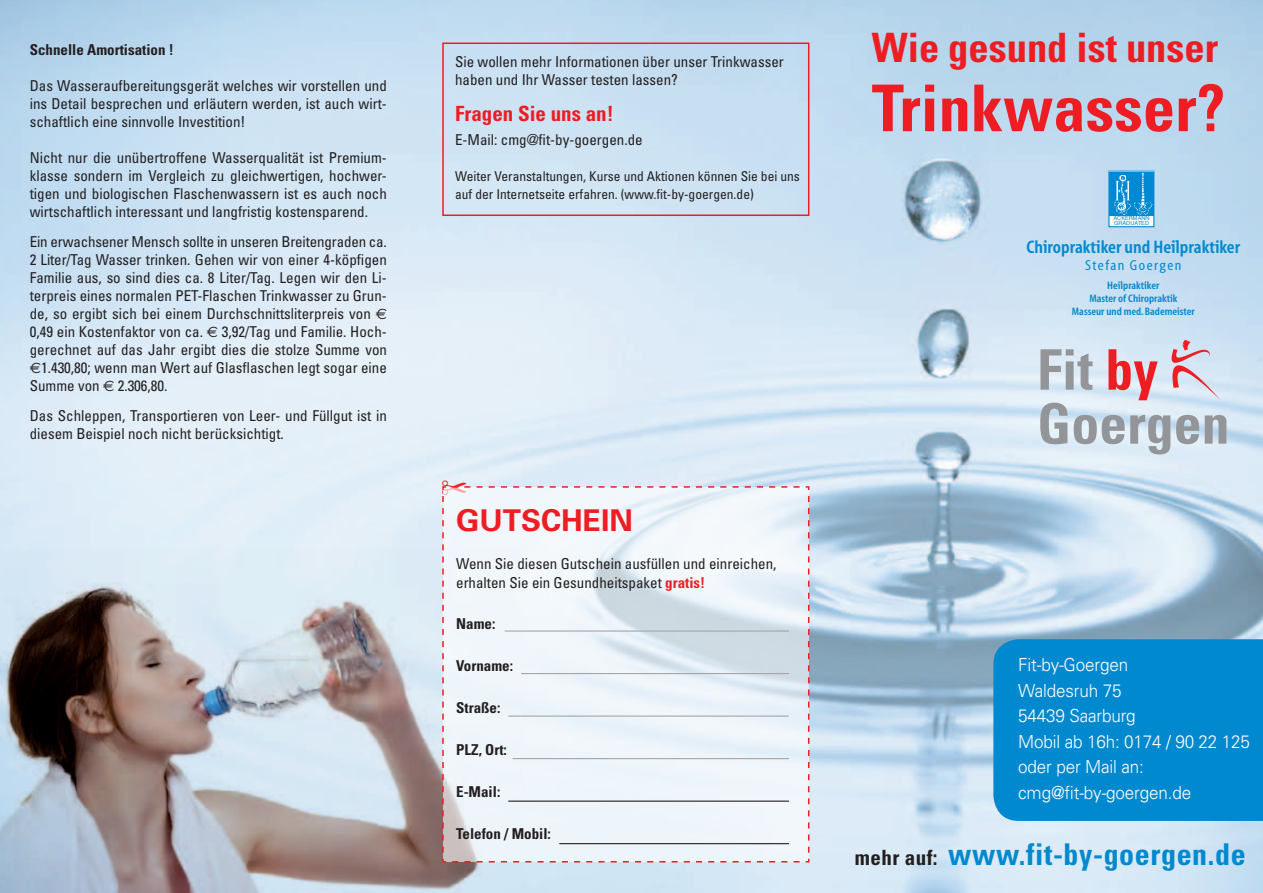
<style>
.page{position:relative;width:1263px;height:893px;background:#fff}
.page>*{position:absolute;margin:0;border:0;box-sizing:border-box;transform-origin:0 0}
.t1{font:700 condensed 64.5px "Univers";color:#ee1d23}
.t2{font:700 condensed 55.8px/54px "Univers";color:#939598}
.t3{font:700 condensed 40.5px "Univers";color:#ee1d23}
.t4{font:700 condensed 30px "Univers";letter-spacing:.02em;color:#0089cf}
.t5{font:700 30px "Univers";color:#ee1d23}
.t6{font:700 condensed 21px "Univers";color:#ee1d23}
.t7{font:700 18.15px "Berlin Myriad";color:#0089cf}
.t8{font:300 18px/25.5px "Univers";letter-spacing:-.01em;color:#fff;scale:.95 1}
.t9{font:condensed 15px/18px "Univers";color:#231f20;text-align:justify}
.t10{font:700 condensed 15px "Univers";color:#231f20}
.t11{font:14.55px "Berlin Myriad";letter-spacing:.1em;color:#0089cf}
.t12{font:condensed 13.5px/18px "Univers";color:#231f20}
.t13{font:700 10.95px/13px "Berlin Myriad";color:#0089cf;text-align:center}
.t14{font:5.7px/4.8px "Helvetica";color:#0089cf}
.s1{font-family:"Euro Sans";font-stretch:normal}
.s2{font-weight:700;color:#ee1d23}
.s3{color:#ee1d23}
.s4{font-size:21px;color:#231f20}
</style>
<div class="page">
<img style="left:0;top:0;width:1263px;height:893px">
<div style="left:993px;top:639px;width:270px;height:182px;background:#0089cf"></div>
<div style="left:1109px;top:214px;width:45px;height:12px;background:#fff"></div>
<div style="left:1108px;top:171px;width:46px;height:56px;border:1px solid #0089cf"></div>
<img style="left:1109px;top:171px;width:45px;height:44px">
<svg style="left:1171px;top:340px;width:49px;height:60px;background:#d8c7d4"></svg>
<div style="left:442px;top:43px;width:367px;height:173px;border:2px solid #ee1d23"></div>
<img style="left:0;top:549px;width:525px;height:344px">
<svg style="left:442px;top:480px;width:367px;height:382px"></svg>
<p class="t10" style="left:30px;top:40px;width:146px">Schnelle Amortisation !</p>
<p class="t9" style="left:30px;top:76px;width:359px">Das Wasseraufbereitungsgerät welches wir vorstellen und ins Detail besprechen und erläutern werden, ist auch wirt&shy;schaftlich eine sinnvolle Investition!</p>
<p class="t9" style="left:30px;top:148px;width:359px">Nicht nur die unübertroffene Wasserqualität ist Premium&shy;klasse sondern im Vergleich zu gleichwertigen, hochwer&shy;tigen und biologischen Flaschenwassern ist es auch noch wirtschaftlich interessant und langfristig kostensparend.</p>
<p class="t9" style="left:30px;top:232px;width:359px">Ein erwachsener Mensch sollte in unseren Breitengraden ca.<br>2 Liter/Tag Wasser trinken. Gehen wir von einer 4-köpfigen Familie aus, so sind dies ca. 8 Liter/Tag. Legen wir den Li&shy;terpreis eines normalen PET-Flaschen Trinkwasser zu Grun&shy;de, so ergibt sich bei einem Durchschnittsliterpreis von <span class="s1">€ </span>0,49 ein Kostenfaktor von ca. <span class="s1">€</span> 3,92/Tag und Familie. Hoch&shy;gerechnet auf das Jahr ergibt dies die stolze Summe von <span class="s1">€</span>1.430,80; wenn man Wert auf Glasflaschen legt sogar eine Summe von <span class="s1">€</span> 2.306,80.</p>
<p class="t9" style="left:30px;top:406px;width:359px">Das Schleppen, Transportieren von Leer- und Füllgut ist in diesem Beispiel noch nicht berücksichtigt.</p>
<p class="t9" style="left:455px;top:52px;width:330px">Sie wollen mehr Informationen über unser Trinkwasser haben und Ihr Wasser testen lassen?</p>
<h3 class="t6" style="left:455px;top:101px;width:160px">Fragen Sie uns an!</h3>
<p class="t9" style="left:455px;top:130px;width:189px">E-Mail: cmg@fit-by-goergen.de</p>
<p class="t12" style="left:455px;top:167px;width:346px">Weiter Veranstaltungen, Kurse und Aktionen können Sie bei uns auf der Internetseite erfahren. (www.fit-by-goergen.de)</p>
<h3 class="t5" style="left:456px;top:501px;width:178px">GUTSCHEIN</h3>
<p class="t9" style="left:456px;top:553px;width:322px;line-height:19.5px">Wenn Sie diesen Gutschein ausfüllen und einreichen, erhalten Sie ein Gesundheitspaket <span class="s2">gratis!</span></p>
<p class="t10" style="left:456px;top:614px;width:41px">Name:</p>
<p class="t10" style="left:456px;top:656px;width:58px">Vorname:</p>
<p class="t10" style="left:456px;top:698px;width:46px">Straße:</p>
<p class="t10" style="left:456px;top:740px;width:52px">PLZ, Ort:</p>
<p class="t10" style="left:456px;top:782px;width:46px">E-Mail:</p>
<p class="t10" style="left:456px;top:824px;width:96px">Telefon / Mobil:</p>
<h3 class="t3" style="left:872px;top:23px;width:348px">Wie gesund ist unser</h3>
<h1 class="t1" style="left:872px;top:69px;width:355px">Trinkwasser?</h1>
<p class="t14" style="left:1113px;top:216px;width:38px">ACKERMANN<br>GRADUATED</p>
<p class="t7" style="left:1026px;top:238px;width:215px">Chiropraktiker und Heilpraktiker</p>
<p class="t11" style="left:1085px;top:258px;width:98px">Stefan Goergen</p>
<p class="t13" style="left:1072px;top:279px;width:124px">Heilpraktiker<br>Master of Chiropraktik<br>Masseur und med. Bademeister</p>
<h2 class="t2" style="left:1037px;top:342px;width:194px">Fit <span class="s3">by<br></span>Goergen</h2>
<p class="t8" style="left:1018px;top:652px;width:245px">Fit-by-Goergen<br>Waldesruh 75<br>54439 Saarburg<br>Mobil ab 16h: 0174 / 90 22 125 oder per Mail an: cmg@fit-by-goergen.de</p>
<h3 class="t4" style="left:855px;top:836px;width:392px"><span class="s4">mehr auf:</span> www.fit-by-goergen.de</h3>
</div>
